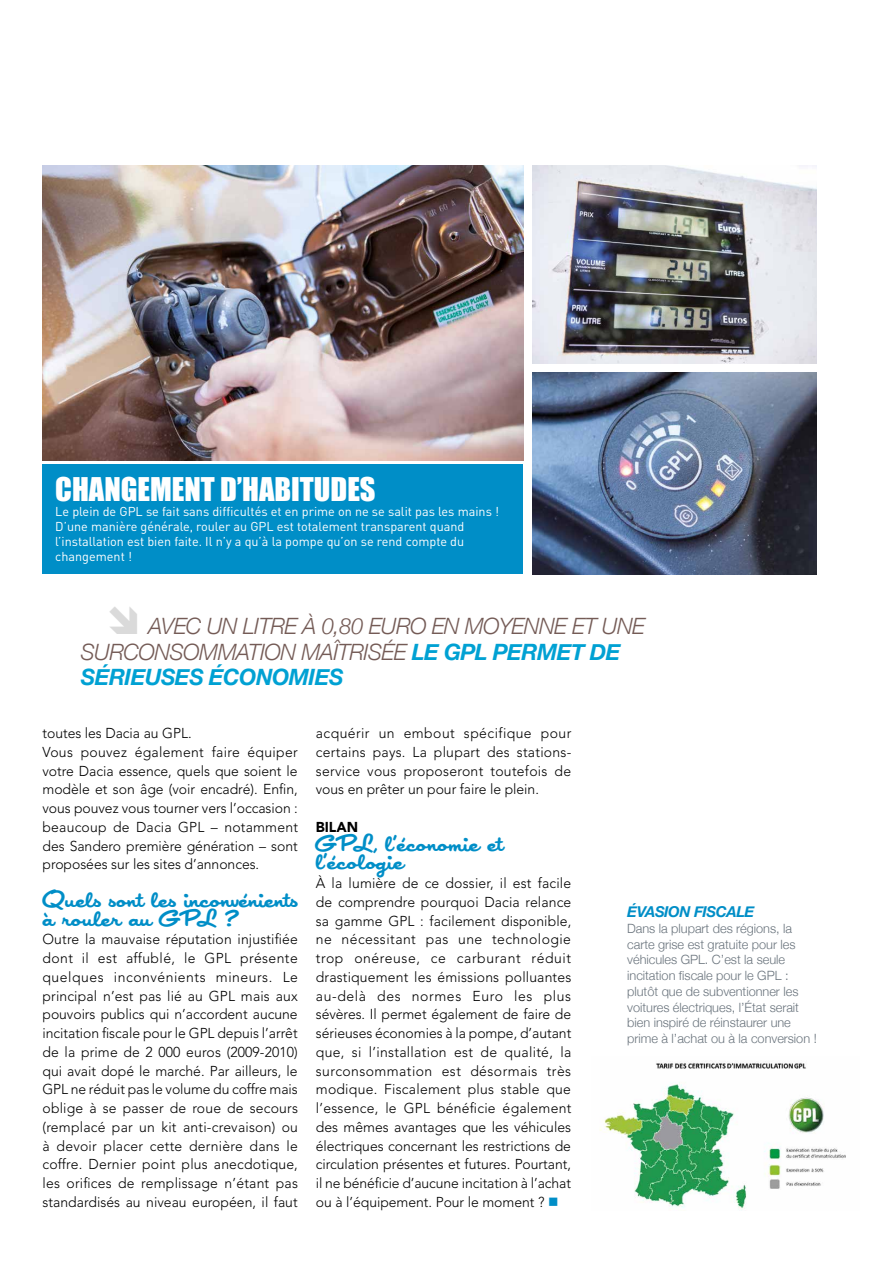
<style>
.page{position:relative;width:893px;height:1263px;background:#fff}
.page>*{position:absolute;margin:0;border:0;box-sizing:border-box;transform-origin:0 0}
.t1{font:30px "Impact";color:#fff}
.t2{font:25.5px/18.8px "Japan";letter-spacing:-.005em;color:#008ec7}
.t3{font:italic 300 22.5px/25.5px "Helvetica Neue";letter-spacing:-.025em;color:#745b56}
.t4{font:italic 700 15px "Helvetica Neue";letter-spacing:-.03em;color:#008ec7}
.t5{font:300 14.25px/18.8px "Avenir";letter-spacing:-.005em;color:#000;text-align:justify}
.t6{font:900 14.25px "Avenir";letter-spacing:-.005em;color:#000}
.t7{font:300 12.75px/15.8px "Helvetica Neue";letter-spacing:-.005em;color:#6a747d}
.t8{font:12.75px/15px "DIN";color:#fff}
.s1{font-weight:700;color:#00a1d3}
.s2{color:#008ec7}
</style>
<div class="page">
<img style="left:43px;top:166px;width:480px;height:294px">
<img style="left:533px;top:166px;width:283px;height:198px">
<img style="left:533px;top:372px;width:283px;height:202px">
<div style="left:43px;top:465px;width:480px;height:109px;background:#008ec7"></div>
<img style="left:600px;top:1061px;width:246px;height:150px">
<h1 class="t1" style="left:55px;top:471px;width:322px">CHANGEMENT D’HABITUDES</h1>
<p class="t8" style="left:55px;top:504px;width:445px">Le plein de GPL se fait sans difficultés et en prime on ne se salit pas les mains !<br>D’une manière générale, rouler au GPL est totalement transparent quand l’installation est bien faite. Il n’y a qu’à la pompe qu’on se rend compte du changement !</p>
<h3 class="t3" style="left:81px;top:613px;width:566px;text-indent:68px">AVEC UN LITRE À 0,80 EURO EN MOYENNE ET UNE<br>SURCONSOMMATION MAÎTRISÉE <span class="s1">LE GPL PERMET DE<br>SÉRIEUSES ÉCONOMIES</span></h3>
<p class="t5" style="left:43px;top:724px;width:257px;text-align:left">toutes les Dacia au GPL.<br>Vous pouvez également faire équiper votre Dacia essence, quels que soient le modèle et son âge (voir encadré). Enfin, vous pouvez vous tourner vers l’occasion : beaucoup de Dacia GPL – notamment des Sandero première génération – sont proposées sur les sites d’annonces.</p>
<h2 class="t2" style="left:43px;top:888px;width:257px">Quels sont les inconvénients à rouler au GPL ?</h2>
<p class="t5" style="left:43px;top:930px;width:257px">Outre la mauvaise réputation injustifiée dont il est affublé, le GPL présente quelques inconvénients mineurs. Le principal n’est pas lié au GPL mais aux pouvoirs publics qui n’accordent aucune incitation fiscale pour le GPL depuis l’arrêt de la prime de 2 000 euros (2009-2010) qui avait dopé le marché. Par ailleurs, le GPL ne réduit pas le volume du coffre mais oblige à se passer de roue de secours (remplacé par un kit anti-crevaison) ou à devoir placer cette dernière dans le coffre. Dernier point plus anecdotique, les orifices de remplissage n’étant pas standardisés au niveau européen, il faut</p>
<p class="t5" style="left:316px;top:724px;width:257px">acquérir un embout spécifique pour certains pays. La plupart des stations&shy;service vous proposeront toutefois de vous en prêter un pour faire le plein.</p>
<p class="t6" style="left:316px;top:818px;width:44px">BILAN</p>
<h2 class="t2" style="left:316px;top:832px;width:189px">GPL, l'économie et l'écologie</h2>
<p class="t5" style="left:316px;top:874px;width:257px">À la lumière de ce dossier, il est facile de comprendre pourquoi Dacia relance sa gamme GPL : facilement disponible, ne nécessitant pas une technologie trop onéreuse, ce carburant réduit drastiquement les émissions polluantes au-delà des normes Euro les plus sévères. Il permet également de faire de sérieuses économies à la pompe, d’autant que, si l’installation est de qualité, la surconsommation est désormais très modique. Fiscalement plus stable que l’essence, le GPL bénéficie également des mêmes avantages que les véhicules électriques concernant les restrictions de circulation présentes et futures. Pourtant, il ne bénéficie d’aucune incitation à l’achat ou à l’équipement. Pour le moment ? <span class="s2">■</span></p>
<p class="t4" style="left:627px;top:902px;width:129px">ÉVASION FISCALE</p>
<p class="t7" style="left:627px;top:920px;width:191px">Dans la plupart des régions, la carte grise est gratuite pour les véhicules GPL. C’est la seule incitation fiscale pour le GPL : plutôt que de subventionner les voitures électriques, l’État serait bien inspiré de réinstaurer une prime à l’achat ou à la conversion !</p>
</div>
